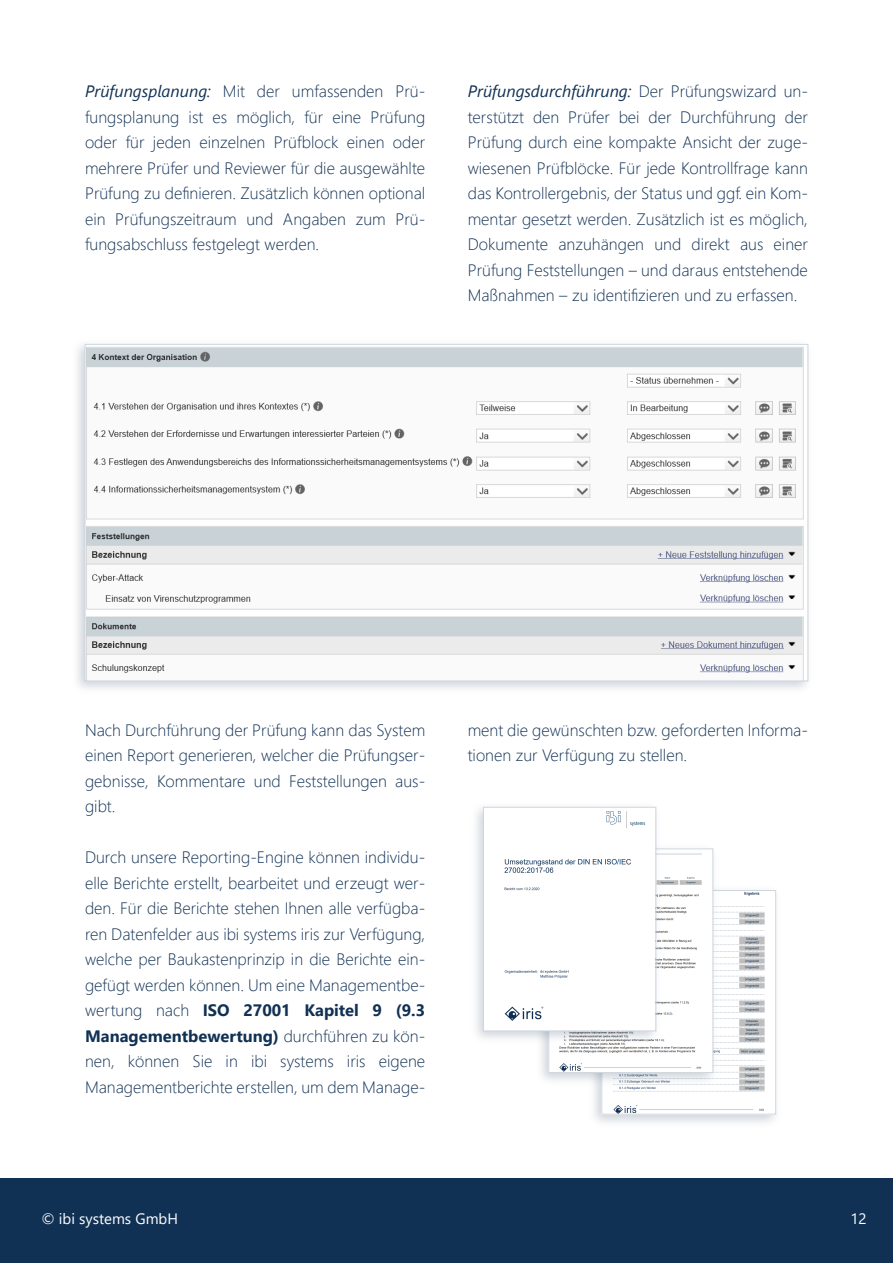
<style>
.page{position:relative;width:893px;height:1263px;background:#fff}
.page>*{position:absolute;margin:0;border:0;box-sizing:border-box;transform-origin:0 0}
.t1{font:300 16.5px "Segoe UI";color:#113154}
.t2{font:italic 16.5px "Segoe UI";color:#113154}
.t3{font:700 16.5px "Segoe UI";color:#113154}
.t4{font:15px "Segoe UI";color:#fff}
.s1{font-weight:300;font-style:normal}
.s2{font-weight:300}
</style>
<div class="page">
<div style="left:0;top:1178px;width:893px;height:85px;background:#113154"></div>
<img style="left:87px;top:346px;width:717px;height:333px">
<img style="left:612px;top:892px;width:153px;height:220px">
<div style="left:601px;top:890px;width:175px;height:224px;border:1px solid #cfd6dd"></div>
<img style="left:541px;top:848px;width:177px;height:238px">
<img style="left:550px;top:850px;width:161px;height:221px">
<div style="left:548px;top:848px;width:165px;height:225px;border:1px solid #cfd6dd"></div>
<img style="left:476px;top:806px;width:185px;height:239px">
<img style="left:485px;top:809px;width:169px;height:220px">
<div style="left:483px;top:807px;width:173px;height:224px;border:1px solid #cfd6dd"></div>
<p class="t2" style="left:85px;top:85px;width:127px">Prüfungsplanung:</p>
<p class="t1" style="left:223px;top:85px;width:204px">Mit der umfassenden Prü-</p>
<p class="t1" style="left:85px;top:111px;width:342px">fungsplanung ist es möglich, für eine Prüfung</p>
<p class="t1" style="left:85px;top:136px;width:342px">oder für jeden einzelnen Prüfblock einen oder</p>
<p class="t1" style="left:85px;top:162px;width:342px">mehrere Prüfer und Reviewer für die ausgewählte</p>
<p class="t1" style="left:85px;top:187px;width:342px">Prüfung zu definieren. Zusätzlich können optional</p>
<p class="t1" style="left:85px;top:213px;width:342px">ein Prüfungszeitraum und Angaben zum Prü-</p>
<p class="t1" style="left:85px;top:238px;width:236px">fungsabschluss festgelegt werden.</p>
<p class="t2" style="left:468px;top:85px;width:342px">Prüfungsdurchführung: <span class="s1">Der Prüfungswizard un-</span></p>
<p class="t1" style="left:468px;top:111px;width:342px">terstützt den Prüfer bei der Durchführung der</p>
<p class="t1" style="left:468px;top:136px;width:342px">Prüfung durch eine kompakte Ansicht der zuge-</p>
<p class="t1" style="left:468px;top:162px;width:342px">wiesenen Prüfblöcke. Für jede Kontrollfrage kann</p>
<p class="t1" style="left:468px;top:187px;width:342px">das Kontrollergebnis, der Status und ggf. ein Kom-</p>
<p class="t1" style="left:468px;top:213px;width:342px">mentar gesetzt werden. Zusätzlich ist es möglich,</p>
<p class="t1" style="left:468px;top:238px;width:342px">Dokumente anzuhängen und direkt aus einer</p>
<p class="t1" style="left:468px;top:264px;width:342px">Prüfung Feststellungen – und daraus entstehende</p>
<p class="t1" style="left:468px;top:289px;width:331px">Maßnahmen – zu identifizieren und zu erfassen.</p>
<p class="t1" style="left:85px;top:723px;width:342px">Nach Durchführung der Prüfung kann das System</p>
<p class="t1" style="left:85px;top:749px;width:342px">einen Report generieren, welcher die Prüfungser-</p>
<p class="t1" style="left:85px;top:774px;width:342px">gebnisse, Kommentare und Feststellungen aus-</p>
<p class="t1" style="left:85px;top:800px;width:32px">gibt.</p>
<p class="t1" style="left:85px;top:851px;width:342px">Durch unsere Reporting-Engine können individu-</p>
<p class="t1" style="left:85px;top:876px;width:342px">elle Berichte erstellt, bearbeitet und erzeugt wer-</p>
<p class="t1" style="left:85px;top:902px;width:342px">den. Für die Berichte stehen Ihnen alle verfügba-</p>
<p class="t1" style="left:85px;top:927px;width:342px">ren Datenfelder aus ibi systems iris zur Verfügung,</p>
<p class="t1" style="left:85px;top:953px;width:342px">welche per Baukastenprinzip in die Berichte ein-</p>
<p class="t1" style="left:85px;top:978px;width:342px">gefügt werden können. Um eine Managementbe-</p>
<p class="t1" style="left:85px;top:1004px;width:106px">wertung nach</p>
<p class="t3" style="left:203px;top:1004px;width:224px">ISO 27001 Kapitel 9 (9.3</p>
<p class="t3" style="left:85px;top:1029px;width:342px">Managementbewertung) <span class="s2">durchführen zu kön-</span></p>
<p class="t1" style="left:85px;top:1055px;width:342px">nen, können Sie in ibi systems iris eigene</p>
<p class="t1" style="left:85px;top:1080px;width:342px">Managementberichte erstellen, um dem Manage-</p>
<p class="t1" style="left:468px;top:723px;width:342px">ment die gewünschten bzw. geforderten Informa-</p>
<p class="t1" style="left:468px;top:749px;width:221px">tionen zur Verfügung zu stellen.</p>
<p class="t4" style="left:41px;top:1213px;width:138px">© ibi systems GmbH</p>
<p class="t4" style="left:850px;top:1213px;width:18px">12</p>
</div>
